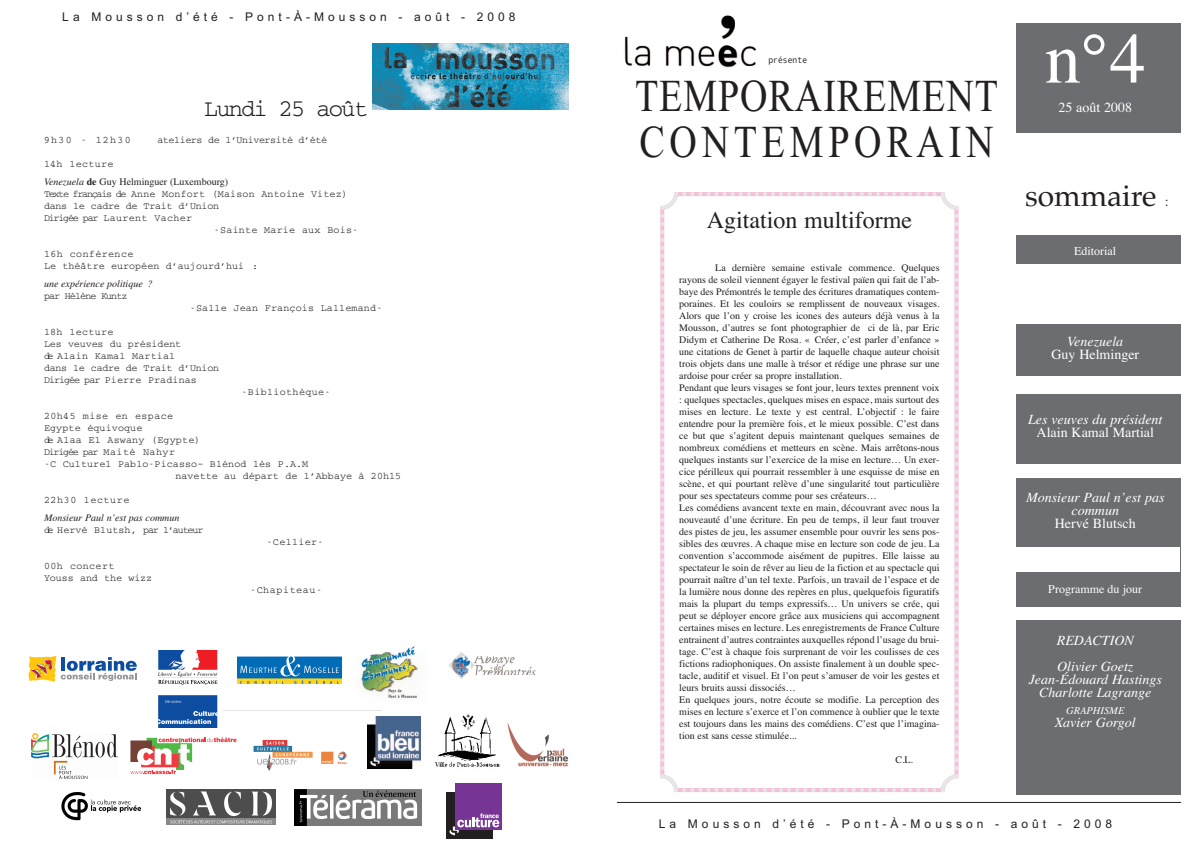
<style>
.page{position:relative;width:1191px;height:842px;background:#fff}
.page>*{position:absolute;margin:0;border:0;box-sizing:border-box;transform-origin:0 0}
.t1{font:72px "Times";color:#fff}
.t2{font:45.6px/46px "Times New Roman";letter-spacing:.025em;color:#231f20;scale:.83 1}
.t3{font:30px "Palatino";color:#231f20}
.t4{font:24px "Times";color:#231f20}
.t5{font:24px "Courier";letter-spacing:-.085em;color:#231f20}
.t6{font:italic 14px/13px "Times";color:#fff;text-align:center}
.t7{font:14px "Times";color:#fff}
.t8{font:12px "Arial";letter-spacing:.335em;color:#231f20}
.t9{font:12px "Times";color:#fff}
.t10{font:12px "Helvetica";color:#231f20}
.t11{font:italic 10.5px "Times";color:#fff}
.t12{font:10px/12px "Times";color:#231f20}
.t13{font:10px/12px "Courier";letter-spacing:.015em;color:#231f20}
.t14{font:10px/12px "Courier";letter-spacing:-.01em;color:#231f20}
.t15{font:italic 10px "Times";color:#231f20}
.t16{font:10px "Courier";letter-spacing:.04em;color:#231f20}
.t17{font:10px "Courier";letter-spacing:-.04em;color:#231f20}
.t18{font:10px "Courier";letter-spacing:-.025em;color:#231f20}
.t19{font:10px/12px "Courier";letter-spacing:-.005em;color:#231f20}
.t20{font:10px "Courier";letter-spacing:.06em;color:#231f20}
.t21{font:10px "Courier";letter-spacing:-.035em;color:#231f20}
.t22{font:10px "Courier";letter-spacing:-.085em;color:#231f20}
.t23{font:10px "Courier";letter-spacing:.125em;color:#231f20}
.t24{font:9px "Andale Mono";letter-spacing:-.06em;color:#231f20}
.s1{font-style:italic}
.s2{font-weight:700}
</style>
<div class="page">
<img style="left:224px;top:710px;width:157px;height:61px">
<hr style="left:617px;top:802px;width:564px;height:1px;background:#231f20">
<div style="left:1015px;top:23px;width:165px;height:771px;background:#6c6d70"></div>
<div style="left:1012px;top:133px;width:168px;height:102px;background:#fff"></div>
<img style="left:624px;top:15px;width:132px;height:54px">
<div style="left:1010px;top:264px;width:177px;height:59px;background:#fff"></div>
<div style="left:1012px;top:465px;width:169px;height:13px;background:#fff"></div>
<div style="left:1013px;top:377px;width:169px;height:17px;background:#fff"></div>
<div style="left:1008px;top:547px;width:172px;height:24px;background:#fff"></div>
<div style="left:1013px;top:607px;width:171px;height:12px;background:#fff"></div>
<img style="left:373px;top:44px;width:196px;height:66px">
<svg style="left:28px;top:656px;width:109px;height:26px"></svg>
<img style="left:158px;top:651px;width:60px;height:76px">
<img style="left:237px;top:656px;width:104px;height:27px">
<img style="left:361px;top:646px;width:57px;height:52px">
<img style="left:448px;top:652px;width:88px;height:27px">
<img style="left:32px;top:733px;width:85px;height:45px">
<svg style="left:130px;top:737px;width:107px;height:37px"></svg>
<img style="left:368px;top:717px;width:52px;height:52px">
<img style="left:434px;top:714px;width:66px;height:53px">
<img style="left:507px;top:722px;width:62px;height:45px">
<img style="left:61px;top:792px;width:80px;height:29px">
<img style="left:167px;top:789px;width:109px;height:35px">
<img style="left:295px;top:790px;width:127px;height:35px">
<svg style="left:446px;top:783px;width:56px;height:56px;background:#754c87"></svg>
<svg style="left:660px;top:192px;width:298px;height:600px"></svg>
<p class="t8" style="left:62px;top:10px;width:455px">La Mousson d’été - Pont-À-Mousson - août - 2008</p>
<h3 class="t5" style="left:204px;top:101px;width:166px">Lundi 25 août</h3>
<p class="t23" style="left:44px;top:137px;width:88px">9h30 - 12h30</p>
<p class="t17" style="left:157px;top:137px;width:171px">ateliers de l’Université d’été</p>
<p class="t13" style="left:44px;top:158px;width:71px">14h lecture</p>
<p class="t12" style="left:44px;top:175px;width:186px"><span class="s1">Venezuela</span> <span class="s2">de</span> Guy Helminguer (Luxembourg)</p>
<p class="t13" style="left:44px;top:189px;width:305px">Texte français de Anne Monfort (Maison Antoine Vitez)</p>
<p class="t18" style="left:44px;top:203px;width:177px">dans le cadre de Trait d’Union</p>
<p class="t13" style="left:44px;top:213px;width:150px">Dirigée par Laurent Vacher</p>
<p class="t13" style="left:214px;top:225px;width:146px">-Sainte Marie aux Bois-</p>
<p class="t13" style="left:44px;top:249px;width:216px">16h conférence<br>Le théâtre européen d’aujourd’hui :</p>
<p class="t15" style="left:44px;top:278px;width:110px">une expérience politique ?</p>
<p class="t22" style="left:44px;top:293px;width:85px">par Hélène Kuntz</p>
<p class="t13" style="left:190px;top:303px;width:194px">-Salle Jean François Lallemand-</p>
<p class="t14" style="left:44px;top:327px;width:177px">18h lecture<br>Les veuves du président<br>de Alain Kamal Martial<br>dans le cadre de Trait d’Union<br>Dirigée par Pierre Pradinas</p>
<p class="t16" style="left:242px;top:389px;width:90px">-Bibliothèque-</p>
<p class="t16" style="left:44px;top:413px;width:131px">20h45 mise en espace</p>
<p class="t13" style="left:44px;top:423px;width:100px">Egypte équivoque</p>
<p class="t13" style="left:44px;top:435px;width:158px">de Alaa El Aswany (Egypte)</p>
<p class="t21" style="left:44px;top:449px;width:132px">Dirigée par Maité Nahyr</p>
<p class="t13" style="left:44px;top:459px;width:266px">-C Culturel Pablo-Picasso– Blénod lès P.A.M</p>
<p class="t13" style="left:175px;top:471px;width:227px">navette au départ de l’Abbaye à 20h15</p>
<p class="t20" style="left:44px;top:497px;width:87px">22h30 lecture</p>
<p class="t15" style="left:44px;top:512px;width:137px">Monsieur Paul n’est pas commun</p>
<p class="t13" style="left:44px;top:525px;width:161px">de Hervé Blutsh, par l’auteur</p>
<p class="t16" style="left:266px;top:539px;width:59px">-Cellier-</p>
<p class="t19" style="left:44px;top:561px;width:110px">00h concert<br>Youss and the wizz</p>
<p class="t20" style="left:250px;top:587px;width:73px">-Chapiteau-</p>
<p class="t24" style="left:768px;top:55px;width:41px">présente</p>
<h2 class="t2" style="left:635px;top:72px;width:439px">TEMPORAIREMENT<br>CONTEMPORAIN</h2>
<h3 class="t4" style="left:706px;top:205px;width:207px">Agitation multiforme</h3>
<p class="t12" style="left:679px;top:261px;width:262px;text-indent:36px">La dernière semaine estivale commence. Quelques rayons de soleil viennent égayer le festival païen qui fait de l’ab&shy;baye des Prémontrés le temple des écritures dramatiques contem&shy;poraines. Et les couloirs se remplissent de nouveaux visages.<br>Alors que l’on y croise les icones des auteurs déjà venus à la Mousson, d’autres se font photographier de ci de là, par Eric Didym et Catherine De Rosa. « Créer, c’est parler d’enfance » une citations de Genet à partir de laquelle chaque auteur choisit trois objets dans une malle à trésor et rédige une phrase sur une ardoise pour créer sa propre installation.<br>Pendant que leurs visages se font jour, leurs textes prennent voix : quelques spectacles, quelques mises en espace, mais surtout des mises en lecture. Le texte y est central. L’objectif : le faire entendre pour la première fois, et le mieux possible. C’est dans ce but que s’agitent depuis maintenant quelques semaines de nombreux comédiens et metteurs en scène. Mais arrêtons-nous quelques instants sur l’exercice de la mise en lecture… Un exer&shy;cice périlleux qui pourrait ressembler à une esquisse de mise en scène, et qui pourtant relève d’une singularité tout particulière pour ses spectateurs comme pour ses créateurs…<br>Les comédiens avancent texte en main, découvrant avec nous la nouveauté d’une écriture. En peu de temps, il leur faut trouver des pistes de jeu, les assumer ensemble pour ouvrir les sens pos&shy;sibles des œuvres. A chaque mise en lecture son code de jeu. La convention s’accommode aisément de pupitres. Elle laisse au spectateur le soin de rêver au lieu de la fiction et au spectacle qui pourrait naître d’un tel texte. Parfois, un travail de l’espace et de la lumière nous donne des repères en plus, quelquefois figuratifs mais la plupart du temps expressifs… Un univers se crée, qui peut se déployer encore grâce aux musiciens qui accompagnent certaines mises en lecture. Les enregistrements de France Culture entrainent d’autres contraintes auxquelles répond l’usage du brui&shy;tage. C’est à chaque fois surprenant de voir les coulisses de ces fictions radiophoniques. On assiste finalement à un double spec&shy;tacle, auditif et visuel. Et l’on peut s’amuser de voir les gestes et leurs bruits aussi dissociés…<br>En quelques jours, notre écoute se modifie. La perception des mises en lecture s’exerce et l’on commence à oublier que le texte est toujours dans les mains des comédiens. C’est que l’imagina&shy;tion est sans cesse stimulée...</p>
<p class="t12" style="left:895px;top:753px;width:19px">C.L.</p>
<h1 class="t1" style="left:1044px;top:16px;width:102px">n°4</h1>
<h3 class="t7" style="left:1058px;top:99px;width:75px">25 août 2008</h3>
<h3 class="t3" style="left:1025px;top:179px;width:133px">sommaire</h3>
<p class="t10" style="left:1164px;top:195px;width:5px">:</p>
<p class="t9" style="left:1074px;top:243px;width:43px">Editorial</p>
<h3 class="t6" style="left:1067px;top:334px;width:57px">Venezuela</h3>
<h3 class="t7" style="left:1051px;top:346px;width:89px">Guy Helminger</h3>
<h3 class="t6" style="left:1028px;top:412px;width:136px">Les veuves du président</h3>
<h3 class="t7" style="left:1036px;top:424px;width:119px">Alain Kamal Martial</h3>
<h3 class="t6" style="left:1026px;top:490px;width:140px">Monsieur Paul n’est pas commun</h3>
<h3 class="t7" style="left:1054px;top:515px;width:82px">Hervé Blutsch</h3>
<p class="t9" style="left:1048px;top:581px;width:95px">Programme du jour</p>
<h3 class="t6" style="left:1056px;top:627px;width:78px;line-height:26px;text-align:left">REDACTION<br>Olivier Goetz</h3>
<h3 class="t6" style="left:1028px;top:672px;width:135px">Jean-Édouard Hastings<br>Charlotte Lagrange</h3>
<p class="t11" style="left:1066px;top:704px;width:60px">GRAPHISME</p>
<h3 class="t6" style="left:1054px;top:715px;width:83px">Xavier Gorgol</h3>
<p class="t8" style="left:659px;top:817px;width:455px">La Mousson d’été - Pont-À-Mousson - août - 2008</p>
</div>
